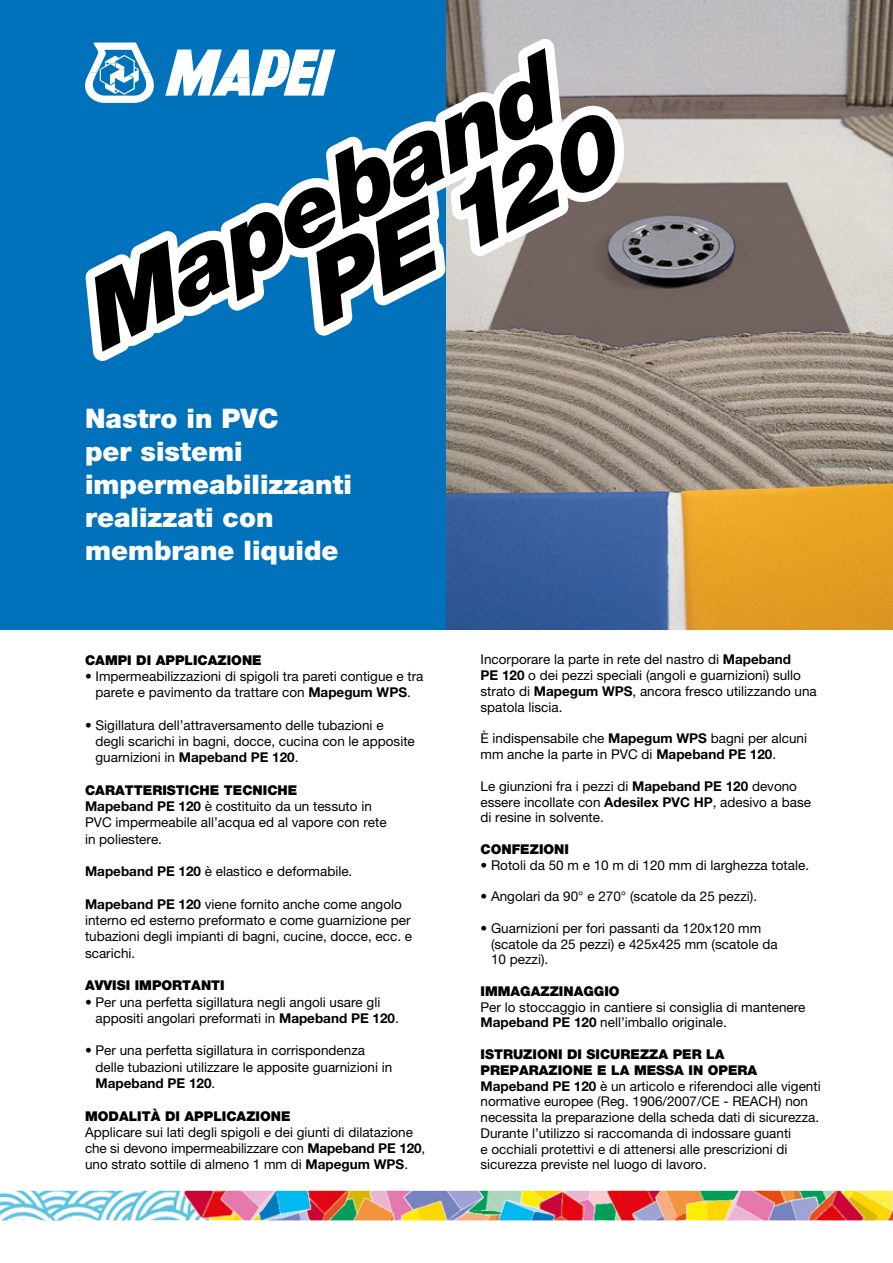
<style>
.page{position:relative;width:893px;height:1263px;background:#fff}
.page>*{position:absolute;margin:0;border:0;box-sizing:border-box;transform-origin:0 0}
.t1{font:italic 900 97.5px/78px "Helvetica Neue LTW1 G";color:#000}
.t2{font:900 27px/33px "Helvetica Neue LTW1 G";color:#fff}
.t3{font:13.5px/15.8px "Helvetica Neue LTW1 G";color:#000}
.t4{font:900 13.5px "Helvetica Neue LTW1 G";color:#000}
.s1{font-weight:700}
.s2{font-weight:900}
</style>
<div class="page">
<div style="left:0;top:0;width:451px;height:629px;background:#0072bb"></div>
<img style="left:0;top:1191px;width:893px;height:29px">
<img style="left:446px;top:0;width:447px;height:629px">
<svg style="left:85px;top:19px;width:559px;height:358px"></svg>
<h1 class="t1" style="left:257px;top:193px;width:341px;text-indent:-209px;rotate:-27deg">Mapeband<br>PE 120</h1>
<h2 class="t2" style="left:85px;top:401px;width:269px">Nastro in PVC<br>per sistemi impermeabilizzanti realizzati con membrane liquide</h2>
<p class="t4" style="left:85px;top:651px;width:178px">CAMPI DI APPLICAZIONE</p>
<p class="t3" style="left:85px;top:668px;width:340px;line-height:16.4px;text-align:center">• Impermeabilizzazioni di spigoli tra pareti contigue e tra parete e pavimento da trattare con <span class="s1">Mapegum WPS</span>.</p>
<p class="t3" style="left:96px;top:717px;width:321px;line-height:16.4px;text-indent:-11px">• Sigillatura dell’attraversamento delle tubazioni e degli scarichi in bagni, docce, cucina con le apposite guarnizioni in <span class="s1">Mapeband PE 120</span>.</p>
<p class="t3" style="left:85px;top:782px;width:303px;line-height:16.4px"><span class="s2">CARATTERISTICHE TECNICHE<br></span><span class="s1">Mapeband PE 120</span> è costituito da un tessuto in PVC impermeabile all’acqua ed al vapore con rete in poliestere.</p>
<p class="t3" style="left:85px;top:863px;width:269px"><span class="s1">Mapeband PE 120</span> è elastico e deformabile.</p>
<p class="t3" style="left:85px;top:896px;width:329px;line-height:16.4px"><span class="s1">Mapeband PE 120</span> viene fornito anche come angolo interno ed esterno preformato e come guarnizione per tubazioni degli impianti di bagni, cucine, docce, ecc. e scarichi.</p>
<p class="t4" style="left:85px;top:977px;width:141px">AVVISI IMPORTANTI</p>
<p class="t3" style="left:96px;top:993px;width:305px;line-height:16.4px;text-indent:-11px">• Per una perfetta sigillatura negli angoli usare gli appositi angolari preformati in <span class="s1">Mapeband PE 120</span>.</p>
<p class="t3" style="left:96px;top:1042px;width:298px;line-height:16.4px;text-indent:-11px">• Per una perfetta sigillatura in corrispondenza delle tubazioni utilizzare le apposite guarnizioni in<br><span class="s1">Mapeband PE 120</span>.</p>
<p class="t4" style="left:85px;top:1107px;width:207px">MODALITÀ DI APPLICAZIONE</p>
<p class="t3" style="left:85px;top:1124px;width:342px;line-height:16.4px">Applicare sui lati degli spigoli e dei giunti di dilatazione che si devono impermeabilizzare con <span class="s1">Mapeband PE 120</span>, uno strato sottile di almeno 1 mm di <span class="s1">Mapegum WPS</span>.</p>
<p class="t3" style="left:480px;top:652px;width:338px">Incorporare la parte in rete del nastro di <span class="s1">Mapeband<br>PE 120</span> o dei pezzi speciali (angoli e guarnizioni) sullo strato di <span class="s1">Mapegum WPS</span>, ancora fresco utilizzando una spatola liscia.</p>
<p class="t3" style="left:480px;top:731px;width:328px">È indispensabile che <span class="s1">Mapegum WPS</span> bagni per alcuni mm anche la parte in PVC di <span class="s1">Mapeband PE 120</span>.</p>
<p class="t3" style="left:480px;top:778px;width:332px">Le giunzioni fra i pezzi di <span class="s1">Mapeband PE 120</span> devono essere incollate con <span class="s1">Adesilex PVC HP</span>, adesivo a base di resine in solvente.</p>
<p class="t4" style="left:480px;top:841px;width:90px">CONFEZIONI</p>
<p class="t3" style="left:480px;top:857px;width:330px">• Rotoli da 50 m e 10 m di 120 mm di larghezza totale.</p>
<p class="t3" style="left:480px;top:888px;width:278px">• Angolari da 90° e 270° (scatole da 25 pezzi).</p>
<p class="t3" style="left:491px;top:920px;width:288px;text-indent:-11px">• Guarnizioni per fori passanti da 120x120 mm (scatole da 25 pezzi) e 425x425 mm (scatole da<br>10 pezzi).</p>
<p class="t4" style="left:480px;top:983px;width:141px">IMMAGAZZINAGGIO</p>
<p class="t3" style="left:480px;top:999px;width:327px">Per lo stoccaggio in cantiere si consiglia di mantenere<br><span class="s1">Mapeband PE 120</span> nell’imballo originale.</p>
<p class="t3" style="left:480px;top:1046px;width:342px"><span class="s2">ISTRUZIONI DI SICUREZZA PER LA PREPARAZIONE E LA MESSA IN OPERA </span><span class="s1">Mapeband PE 120</span> è un articolo e riferendoci alle vigenti normative europee (Reg. 1906/2007/CE - REACH) non necessita la preparazione della scheda dati di sicurezza.<br>Durante l’utilizzo si raccomanda di indossare guanti<br>e occhiali protettivi e di attenersi alle prescrizioni di sicurezza previste nel luogo di lavoro.</p>
</div>
